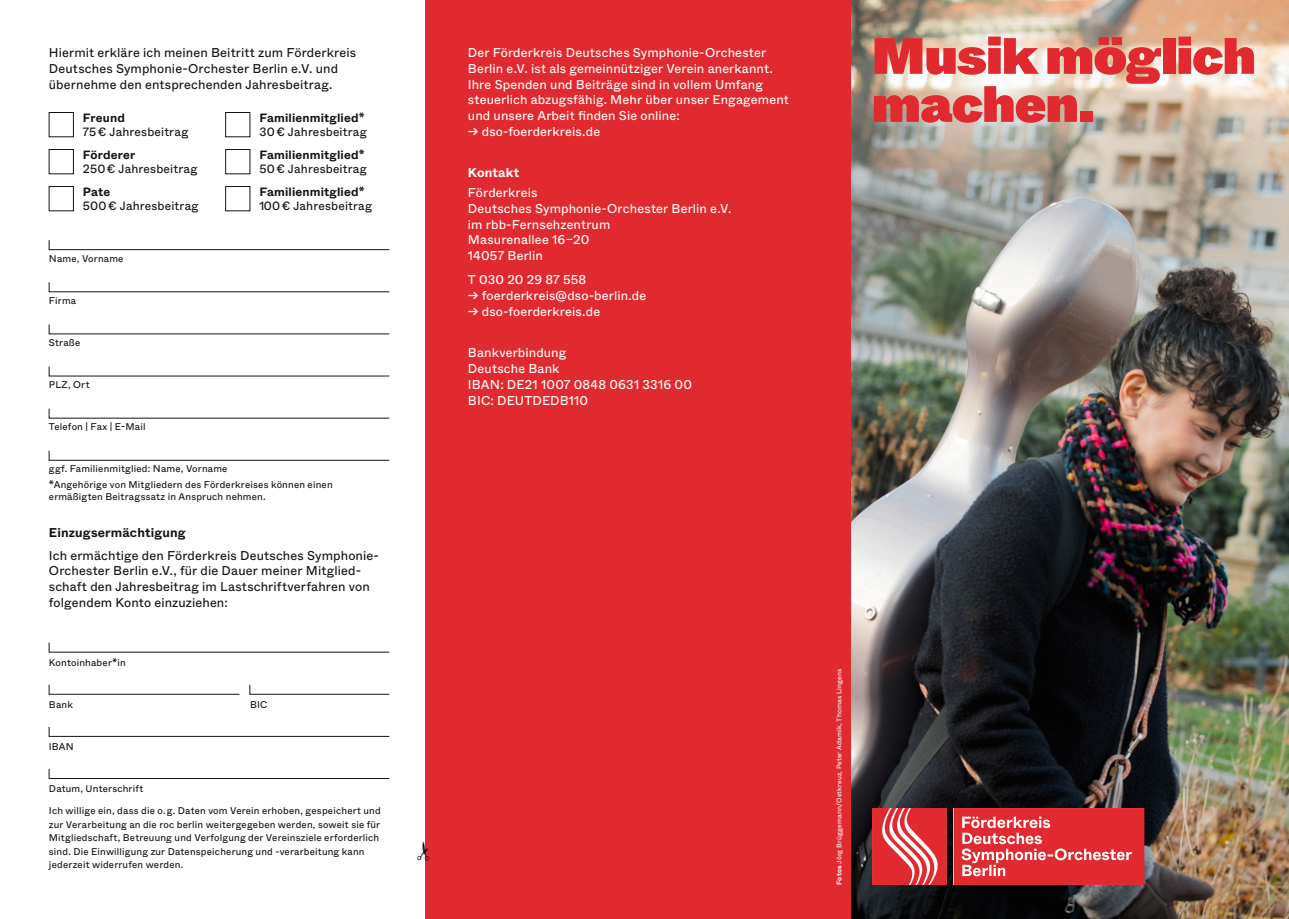
<style>
.page{position:relative;width:1289px;height:919px;background:#fff}
.page>*{position:absolute;margin:0;border:0;box-sizing:border-box;transform-origin:0 0}
.t1{font:51px/48px "Whyte Super";letter-spacing:-.01em;color:#e12a2f}
.t2{font:12.75px/15.8px "Whyte";letter-spacing:.01em;color:#fff}
.t3{font:12.75px/15.8px "Whyte";letter-spacing:.01em;color:#131413}
.t4{font:700 12.75px "Whyte";letter-spacing:.01em;color:#131413}
.t5{font:700 12.75px "Whyte";letter-spacing:.015em;color:#fff}
.t6{font:12px/14.2px "Whyte";letter-spacing:.015em;color:#131413}
.t7{font:700 12px "Whyte";letter-spacing:.015em;color:#131413}
.t8{font:9.75px/13.5px "Whyte";letter-spacing:.02em;color:#131413}
.t9{font:6.75px "Whyte";letter-spacing:.02em;color:#fff}
.s1{font-weight:700}
</style>
<div class="page">
<img style="left:850px;top:0;width:438px;height:918px">
<div style="left:425px;top:0;width:425px;height:918px;background:#e12a2f"></div>
<svg style="left:872px;top:808px;width:74px;height:76px;background:#e65458"></svg>
<svg style="left:953px;top:808px;width:191px;height:76px;background:#e4454a"></svg>
<div style="left:49px;top:112px;width:25px;height:25px;border:1px solid #131413"></div>
<div style="left:225px;top:112px;width:25px;height:25px;border:1px solid #131413"></div>
<div style="left:49px;top:149px;width:25px;height:25px;border:1px solid #131413"></div>
<div style="left:225px;top:149px;width:25px;height:25px;border:1px solid #131413"></div>
<div style="left:49px;top:186px;width:25px;height:25px;border:1px solid #131413"></div>
<div style="left:225px;top:186px;width:25px;height:25px;border:1px solid #131413"></div>
<svg style="left:49px;top:240px;width:340px;height:10px"></svg>
<svg style="left:49px;top:282px;width:340px;height:10px"></svg>
<svg style="left:49px;top:642px;width:340px;height:10px"></svg>
<svg style="left:49px;top:324px;width:340px;height:10px"></svg>
<svg style="left:49px;top:684px;width:191px;height:10px"></svg>
<svg style="left:249px;top:684px;width:140px;height:10px"></svg>
<svg style="left:49px;top:366px;width:340px;height:10px"></svg>
<svg style="left:49px;top:726px;width:340px;height:10px"></svg>
<svg style="left:49px;top:408px;width:340px;height:10px"></svg>
<svg style="left:49px;top:450px;width:340px;height:10px"></svg>
<h2 class="t3" style="left:49px;top:44px;width:309px">Hiermit erkläre ich meinen Beitritt zum Förderkreis<br>Deutsches Symphonie-Orchester Berlin e.V. und übernehme den entsprechenden Jahresbeitrag.</h2>
<p class="t7" style="left:83px;top:108px;width:43px">Freund</p>
<p class="t6" style="left:83px;top:124px;width:107px">75 € Jahresbeitrag</p>
<p class="t7" style="left:83px;top:145px;width:54px">Förderer</p>
<p class="t6" style="left:83px;top:161px;width:116px">250 € Jahresbeitrag</p>
<p class="t7" style="left:83px;top:182px;width:29px">Pate</p>
<p class="t6" style="left:83px;top:198px;width:117px">500 € Jahresbeitrag</p>
<p class="t6" style="left:259px;top:109px;width:109px"><span class="s1">Familienmitglied</span>*<br>30 € Jahresbeitrag</p>
<p class="t6" style="left:259px;top:146px;width:109px"><span class="s1">Familienmitglied</span>*<br>50 € Jahresbeitrag</p>
<p class="t6" style="left:259px;top:183px;width:114px"><span class="s1">Familienmitglied</span>*<br>100 € Jahresbeitrag</p>
<p class="t8" style="left:49px;top:251px;width:76px">Name, Vorname</p>
<p class="t8" style="left:49px;top:293px;width:29px">Firma</p>
<p class="t8" style="left:49px;top:335px;width:33px">Straße</p>
<p class="t8" style="left:49px;top:377px;width:42px">PLZ, Ort</p>
<p class="t8" style="left:49px;top:419px;width:98px">Telefon | Fax | E-Mail</p>
<p class="t8" style="left:49px;top:460px;width:285px;line-height:16.2px">ggf. Familienmitglied: Name, Vorname<br>*Angehörige von Mitgliedern des Förderkreises können einen</p>
<p class="t8" style="left:49px;top:489px;width:218px">ermäßigten Beitragssatz in Anspruch nehmen.</p>
<h2 class="t4" style="left:49px;top:523px;width:138px">Einzugsermächtigung</h2>
<h2 class="t3" style="left:49px;top:546px;width:331px">Ich ermächtige den Förderkreis Deutsches Symphonie-Orchester Berlin e.V., für die Dauer meiner Mitglied&shy;schaft den Jahresbeitrag im Lastschriftverfahren von folgendem Konto einzuziehen:</h2>
<p class="t8" style="left:49px;top:655px;width:78px">Kontoinhaber*in</p>
<p class="t8" style="left:49px;top:697px;width:25px">Bank</p>
<p class="t8" style="left:250px;top:697px;width:19px">BIC</p>
<p class="t8" style="left:49px;top:739px;width:26px">IBAN</p>
<p class="t8" style="left:49px;top:781px;width:96px">Datum, Unterschrift</p>
<p class="t8" style="left:49px;top:803px;width:333px">Ich willige ein, dass die o. g. Daten vom Verein erhoben, gespeichert und zur Verarbeitung an die roc berlin weitergegeben werden, soweit sie für Mitgliedschaft, Betreuung und Verfolgung der Vereinsziele erforderlich sind. Die Einwilligung zur Datenspeicherung und -verarbeitung kann jederzeit widerrufen werden.</p>
<p class="t2" style="left:468px;top:44px;width:322px">Der Förderkreis Deutsches Symphonie-Orchester Berlin e.V. ist als gemeinnütziger Verein anerkannt.<br>Ihre Spenden und Beiträge sind in vollem Umfang steuerlich abzugsfähig. Mehr über unser Engagement und unsere Arbeit finden Sie online:</p>
<h2 class="t2" style="left:468px;top:123px;width:134px">→ dso-foerderkreis.de</h2>
<h2 class="t5" style="left:468px;top:163px;width:53px">Kontakt</h2>
<h2 class="t2" style="left:468px;top:184px;width:265px">Förderkreis<br>Deutsches Symphonie-Orchester Berlin e.V. im rbb-Fernsehzentrum<br>Masurenallee 16–20<br>14057 Berlin</h2>
<h2 class="t2" style="left:468px;top:271px;width:120px">T 030 20 29 87 558</h2>
<h2 class="t2" style="left:468px;top:287px;width:180px">→ foerderkreis@dso-berlin.de</h2>
<h2 class="t2" style="left:468px;top:303px;width:134px">→ dso-foerderkreis.de</h2>
<h2 class="t2" style="left:468px;top:344px;width:225px">Bankverbindung<br>Deutsche Bank<br>IBAN: DE21 1007 0848 0631 3316 00<br>BIC: DEUTDEDB110</h2>
<h1 class="t1" style="left:872px;top:30px;width:385px">Musik möglich machen.</h1>
<p class="t9" style="left:834px;top:884px;width:218px;rotate:-90deg"><span class="s1">Fotos</span> Jörg Brüggemann/Ostkreuz, Peter Adamik, Thomas Lingens</p>
</div>
